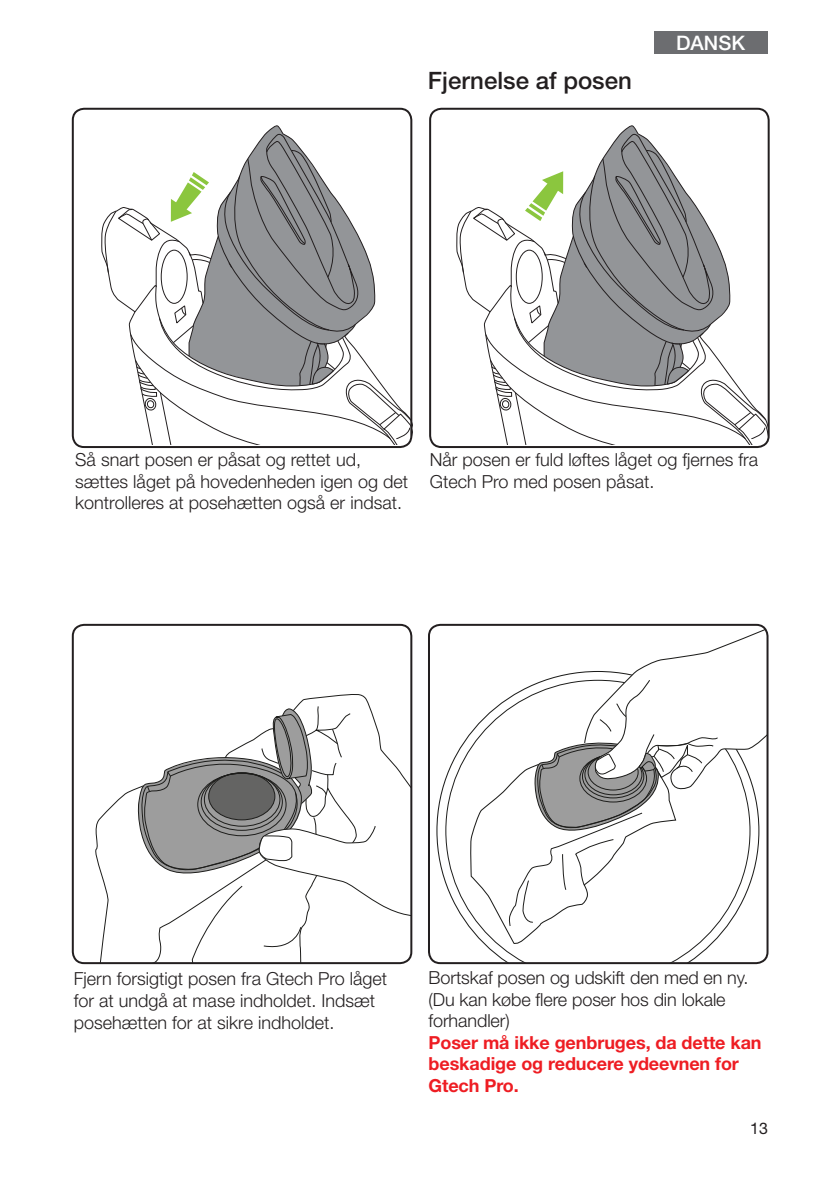
<style>
.page{position:relative;width:840px;height:1191px;background:#fff}
.page>*{position:absolute;margin:0;border:0;box-sizing:border-box;transform-origin:0 0}
.t1{font:500 24px "Helvetica Neue LT Std";color:#231f20}
.t2{font:500 20px "Helvetica Neue LT Std";color:#fff}
.t3{font:300 18px/21.6px "Helvetica Neue LT Std";color:#231f20}
.t4{font:700 18px/21.6px "Helvetica Neue LT Std";letter-spacing:-.005em;color:#ee1d23}
.t5{font:16px "Helvetica Neue LT Std";color:#231f20}
</style>
<div class="page">
<div style="left:72px;top:108px;width:340px;height:340px;border:2px solid #231f20;border-radius:11px"></div>
<div style="left:429px;top:108px;width:340px;height:340px;border:2px solid #231f20;border-radius:11px"></div>
<svg style="left:103px;top:694px;width:308px;height:269px"></svg>
<div style="left:72px;top:624px;width:340px;height:340px;border:2px solid #231f20;border-radius:11px"></div>
<svg style="left:104px;top:133px;width:308px;height:312px"></svg>
<svg style="left:458px;top:133px;width:309px;height:312px"></svg>
<svg style="left:445px;top:736px;width:264px;height:225px"></svg>
<svg style="left:468px;top:626px;width:299px;height:321px"></svg>
<div style="left:428px;top:624px;width:340px;height:340px;border:2px solid #231f20;border-radius:11px"></div>
<div style="left:653px;top:31px;width:113px;height:23px;background:#6c6d70"></div>
<h1 class="t1" style="left:428px;top:66px;width:205px">Fjernelse af posen</h1>
<p class="t2" style="left:675px;top:31px;width:70px">DANSK</p>
<p class="t3" style="left:75px;top:448px;width:334px">Så snart posen er påsat og rettet ud, sættes låget på hovedenheden igen og det kontrolleres at posehætten også er indsat.</p>
<p class="t3" style="left:429px;top:448px;width:330px">Når posen er fuld løftes låget og fjernes fra<br>Gtech Pro med posen påsat.</p>
<p class="t3" style="left:74px;top:968px;width:315px">Fjern forsigtigt posen fra Gtech Pro låget for at undgå at mase indholdet. Indsæt posehætten for at sikre indholdet.</p>
<p class="t3" style="left:428px;top:966px;width:321px">Bortskaf posen og udskift den med en ny. (Du kan købe flere poser hos din lokale forhandler)</p>
<p class="t4" style="left:428px;top:1031px;width:334px">Poser må ikke genbruges, da dette kan beskadige og reducere ydeevnen for<br>Gtech Pro.</p>
<p class="t5" style="left:749px;top:1119px;width:19px">13</p>
</div>
